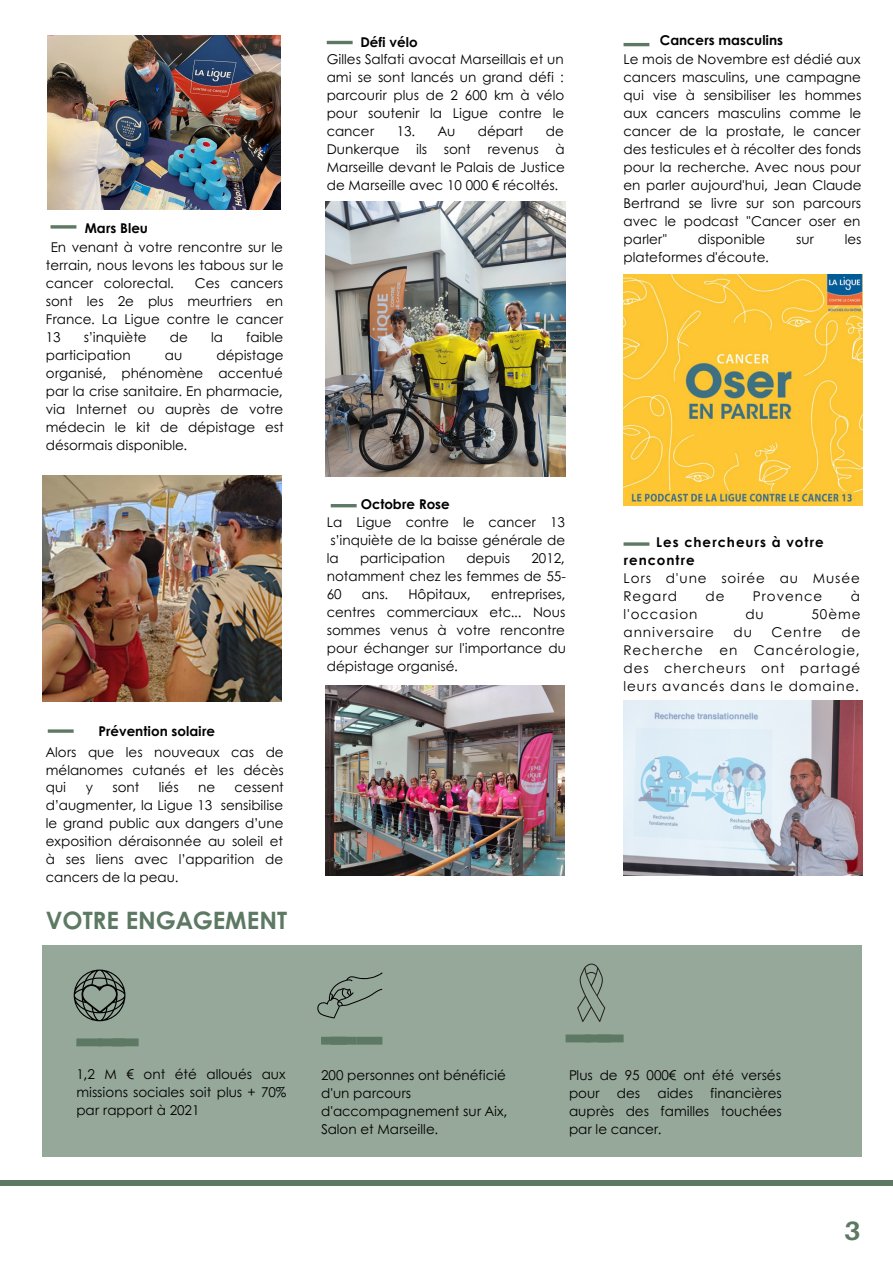
<style>
.page{position:relative;width:893px;height:1264px;background:#fff}
.page>*{position:absolute;margin:0;border:0;box-sizing:border-box;transform-origin:0 0}
.t1{font:700 26.4px "Aileron";color:#5d7963}
.t2{font:700 24px "Century Gothic";color:#5d7963}
.t3{font:13.5px/18px "Century Gothic";color:#000;text-align:justify}
.t4{font:700 13.5px "Century Gothic";color:#000}
.t5{font:13.5px/18px "Century Gothic";letter-spacing:.07em;color:#000}
.t6{font:700 13.5px/18px "Century Gothic";letter-spacing:.07em;color:#000}
</style>
<div class="page">
<div style="left:0;top:1180px;width:892px;height:5px;background:#5d7963"></div>
<div style="left:43px;top:944px;width:818px;height:212px;background:#96a89a"></div>
<hr style="left:51px;top:225px;width:25px;height:3px;background:#5d7963">
<svg style="left:317px;top:972px;width:65px;height:46px"></svg>
<svg style="left:74px;top:969px;width:51px;height:52px"></svg>
<svg style="left:577px;top:963px;width:28px;height:59px"></svg>
<div style="left:113px;top:1038px;width:26px;height:8px;background:#5d7963"></div>
<div style="left:76px;top:1038px;width:26px;height:8px;background:#5d7963"></div>
<div style="left:99px;top:1038px;width:26px;height:8px;background:#5d7963"></div>
<div style="left:331px;top:1036px;width:25px;height:8px;background:#5d7963"></div>
<div style="left:321px;top:1036px;width:26px;height:8px;background:#5d7963"></div>
<div style="left:356px;top:1036px;width:26px;height:8px;background:#5d7963"></div>
<div style="left:565px;top:1034px;width:26px;height:8px;background:#5d7963"></div>
<div style="left:597px;top:1034px;width:26px;height:8px;background:#5d7963"></div>
<div style="left:584px;top:1034px;width:26px;height:8px;background:#5d7963"></div>
<img style="left:48px;top:35px;width:232px;height:174px">
<img style="left:43px;top:475px;width:238px;height:226px">
<hr style="left:48px;top:729px;width:26px;height:3px;background:#5d7963">
<img style="left:325px;top:202px;width:241px;height:274px">
<hr style="left:327px;top:41px;width:25px;height:3px;background:#5d7963">
<hr style="left:331px;top:504px;width:25px;height:3px;background:#5d7963">
<img style="left:325px;top:685px;width:239px;height:190px">
<hr style="left:623px;top:43px;width:26px;height:3px;background:#5d7963">
<img style="left:623px;top:274px;width:238px;height:232px">
<hr style="left:623px;top:542px;width:26px;height:3px;background:#5d7963">
<img style="left:623px;top:701px;width:238px;height:174px">
<p class="t4" style="left:85px;top:218px;width:65px">Mars Bleu</p>
<p class="t3" style="left:46px;top:237px;width:239px;text-indent:5px">En venant à votre rencontre sur le terrain, nous levons les tabous sur le cancer colorectal.</p>
<p class="t3" style="left:46px;top:273px;width:239px;text-indent:149px">Ces cancers sont les 2e plus meurtriers en France. La Ligue contre le cancer 13</p>
<p class="t3" style="left:84px;top:327px;width:64px">s’inquiète</p>
<p class="t3" style="left:170px;top:327px;width:20px">de</p>
<p class="t3" style="left:211px;top:327px;width:13px">la</p>
<p class="t3" style="left:246px;top:327px;width:39px">faible</p>
<p class="t3" style="left:46px;top:345px;width:86px">participation</p>
<p class="t3" style="left:165px;top:345px;width:19px">au</p>
<p class="t3" style="left:46px;top:345px;width:239px;text-indent:170px">dépistage organisé, phénomène accentué par la crise sanitaire. En pharmacie, via Internet ou auprès de votre médecin le kit de dépistage est désormais disponible.</p>
<p class="t4" style="left:98px;top:720px;width:118px">Prévention solaire</p>
<p class="t3" style="left:46px;top:742px;width:239px">Alors que les nouveaux cas de mélanomes cutanés et les décès qui</p>
<p class="t3" style="left:86px;top:778px;width:9px">y</p>
<p class="t3" style="left:112px;top:778px;width:28px">sont</p>
<p class="t3" style="left:159px;top:778px;width:21px">liés</p>
<p class="t3" style="left:198px;top:778px;width:19px">ne</p>
<p class="t3" style="left:46px;top:778px;width:239px;text-indent:189px">cessent d’augmenter, la Ligue 13 sensibilise le grand public aux dangers d’une exposition déraisonnée au soleil et à ses liens avec l’apparition de cancers de la peau.</p>
<p class="t2" style="left:46px;top:902px;width:243px">VOTRE ENGAGEMENT</p>
<p class="t4" style="left:360px;top:32px;width:59px">Défi vélo</p>
<p class="t3" style="left:327px;top:50px;width:239px">Gilles Salfati avocat Marseillais et un ami se sont lancés un grand défi : parcourir plus de 2 600 km à vélo pour soutenir la Ligue contre le cancer</p>
<p class="t3" style="left:396px;top:122px;width:60px">13. Au</p>
<p class="t3" style="left:478px;top:122px;width:47px">départ</p>
<p class="t3" style="left:327px;top:122px;width:239px;text-indent:219px">de Dunkerque ils sont revenus à Marseille devant le Palais de Justice de Marseille avec 10 000 € récoltés.</p>
<p class="t4" style="left:361px;top:493px;width:91px">Octobre Rose</p>
<p class="t3" style="left:327px;top:512px;width:240px">La Ligue contre le cancer 13 s’inquiète de la baisse générale de la</p>
<p class="t3" style="left:360px;top:548px;width:86px">participation</p>
<p class="t3" style="left:466px;top:548px;width:45px">depuis</p>
<p class="t3" style="left:327px;top:548px;width:240px;text-indent:204px">2012, notamment chez les femmes de 55- 60</p>
<p class="t3" style="left:362px;top:584px;width:28px">ans.</p>
<p class="t3" style="left:408px;top:584px;width:64px">Hôpitaux,</p>
<p class="t3" style="left:327px;top:584px;width:240px;text-indent:164px">entreprises, centres commerciaux etc... Nous sommes venus à votre rencontre pour échanger sur l'importance du dépistage organisé.</p>
<p class="t4" style="left:659px;top:30px;width:125px">Cancers masculins</p>
<p class="t3" style="left:623px;top:50px;width:239px">Le mois de Novembre est dédié aux cancers masculins, une campagne qui vise à sensibiliser les hommes aux cancers masculins comme le cancer de la prostate, le cancer des testicules et à récolter des fonds pour la recherche. Avec nous pour en parler aujourd'hui, Jean Claude Bertrand se livre sur son parcours avec le podcast "Cancer oser en parler"</p>
<p class="t3" style="left:697px;top:230px;width:69px">disponible</p>
<p class="t3" style="left:796px;top:230px;width:19px">sur</p>
<p class="t3" style="left:844px;top:230px;width:18px">les</p>
<p class="t3" style="left:623px;top:248px;width:147px">plateformes d'écoute.</p>
<p class="t6" style="left:623px;top:532px;width:202px;text-indent:33px">Les chercheurs à votre rencontre</p>
<p class="t5" style="left:623px;top:568px;width:238px">Lors d'une soirée au Musée<br>Regard</p>
<p class="t3" style="left:705px;top:586px;width:20px">de</p>
<p class="t5" style="left:753px;top:586px;width:71px">Provence</p>
<p class="t3" style="left:850px;top:586px;width:11px">à</p>
<p class="t5" style="left:623px;top:604px;width:75px">l'occasion</p>
<p class="t3" style="left:745px;top:604px;width:20px">du</p>
<p class="t3" style="left:811px;top:604px;width:50px">50ème</p>
<p class="t5" style="left:623px;top:622px;width:92px">anniversaire</p>
<p class="t3" style="left:733px;top:622px;width:20px">du</p>
<p class="t3" style="left:771px;top:622px;width:52px">Centre</p>
<p class="t3" style="left:623px;top:622px;width:238px;text-indent:218px">de Recherche en Cancérologie, des chercheurs ont partagé leurs avancés dans le domaine.</p>
<p class="t3" style="left:76px;top:1064px;width:211px">1,2 M € ont été alloués aux missions sociales soit plus + 70% par rapport à 2021</p>
<p class="t3" style="left:321px;top:1065px;width:188px;text-align:left">200 personnes ont bénéficié d'un parcours d'accompagnement sur Aix,<br>Salon et Marseille.</p>
<p class="t3" style="left:569px;top:1065px;width:213px">Plus de 95 000€ ont été versés pour</p>
<p class="t3" style="left:569px;top:1083px;width:214px;text-indent:141px">financières auprès des familles touchées par le cancer.</p>
<p class="t3" style="left:617px;top:1083px;width:25px">des</p>
<p class="t3" style="left:657px;top:1083px;width:37px">aides</p>
<p class="t1" style="left:844px;top:1213px;width:18px">3</p>
</div>
